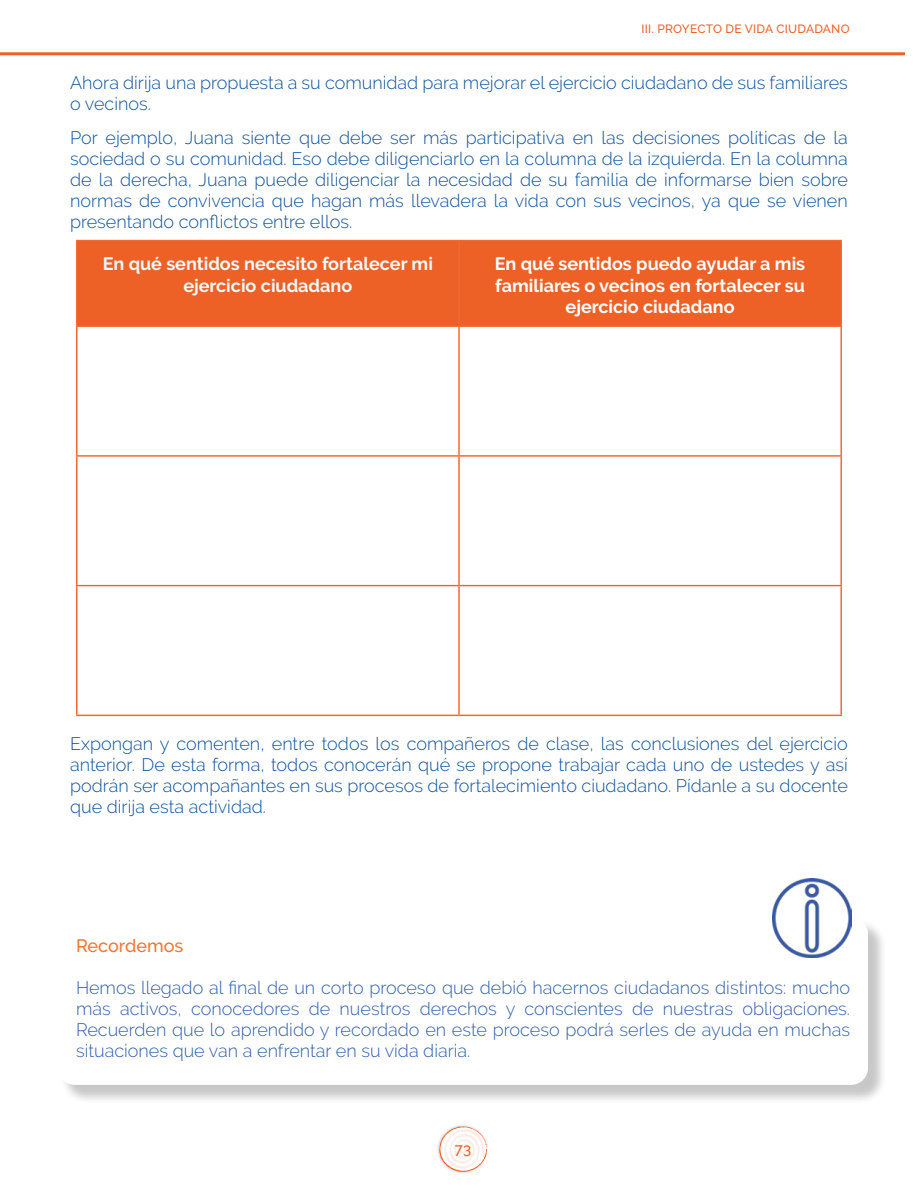
<style>
.page{position:relative;width:918px;height:1188px;background:#fff}
.page>*{position:absolute;margin:0;border:0;box-sizing:border-box;transform-origin:0 0}
.t1{font:300 18px/21px "Raleway";color:#0d539d;text-align:justify}
.t2{font:300 18px/21px "Raleway";color:#2f60ad;text-align:justify}
.t3{font:700 18px/21.6px "Raleway";color:#fff;text-align:center}
.t4{font:700 18px/21.6px "Raleway";color:#eff9fa;text-align:center}
.t5{font:500 18px "Raleway";color:#f37533}
.t6{font:500 15px "Raleway";color:#ed6126}
.t7{font:500 12px "Raleway";letter-spacing:.02em;color:#ed6126}
</style>
<div class="page">
<hr style="left:0;top:52px;width:905px;height:3px;background:#ed6126">
<img style="left:438px;top:1125px;width:31px;height:48px">
<svg style="left:439px;top:1126px;width:49px;height:46px"></svg>
<div style="left:78px;top:241px;width:762px;height:84px;background:#ed6126"></div>
<hr style="left:76px;top:240px;width:383px;height:1px;background:#f26930">
<hr style="left:76px;top:241px;width:2px;height:84px;background:#f26930">
<hr style="left:459px;top:240px;width:383px;height:1px;background:#f26930">
<hr style="left:458px;top:241px;width:2px;height:84px;background:#f26930">
<hr style="left:840px;top:241px;width:2px;height:84px;background:#f26930">
<hr style="left:76px;top:325px;width:383px;height:2px;background:#f26930">
<hr style="left:76px;top:327px;width:2px;height:128px;background:#f26930">
<hr style="left:459px;top:325px;width:383px;height:2px;background:#f26930">
<hr style="left:458px;top:327px;width:2px;height:128px;background:#f26930">
<hr style="left:840px;top:327px;width:2px;height:128px;background:#f26930">
<hr style="left:76px;top:455px;width:383px;height:2px;background:#f26930">
<hr style="left:76px;top:457px;width:2px;height:128px;background:#f26930">
<hr style="left:459px;top:455px;width:383px;height:2px;background:#f26930">
<hr style="left:458px;top:457px;width:2px;height:128px;background:#f26930">
<hr style="left:840px;top:457px;width:2px;height:128px;background:#f26930">
<hr style="left:76px;top:585px;width:383px;height:1px;background:#f26930">
<hr style="left:76px;top:586px;width:2px;height:129px;background:#f26930">
<hr style="left:459px;top:585px;width:383px;height:1px;background:#f26930">
<hr style="left:458px;top:586px;width:2px;height:129px;background:#f26930">
<hr style="left:840px;top:586px;width:2px;height:129px;background:#f26930">
<hr style="left:76px;top:715px;width:383px;height:1px;background:#f26930">
<hr style="left:459px;top:715px;width:383px;height:1px;background:#f26930">
<div style="left:60px;top:919px;width:827px;height:185px;background:#231f20;opacity:.25"></div>
<div style="left:58px;top:917px;width:810px;height:168px;background:#fff;border-radius:17px"></div>
<img style="left:773px;top:878px;width:79px;height:79px">
<p class="t7" style="left:641px;top:21px;width:210px">III. PROYECTO DE VIDA CIUDADANO</p>
<p class="t1" style="left:70px;top:72px;width:779px">Ahora dirija una propuesta a su comunidad para mejorar el ejercicio ciudadano de sus familiares o vecinos.</p>
<p class="t1" style="left:70px;top:127px;width:779px">Por ejemplo, Juana siente que debe ser más participativa en las decisiones políticas de la sociedad o su comunidad. Eso debe diligenciarlo en la columna de la izquierda. En la columna de la derecha, Juana puede diligenciar la necesidad de su familia de informarse bien sobre normas de convivencia que hagan más llevadera la vida con sus vecinos, ya que se vienen presentando conflictos entre ellos.</p>
<p class="t4" style="left:103px;top:253px;width:332px">En qué sentidos necesito fortalecer mi ejercicio ciudadano</p>
<p class="t3" style="left:495px;top:253px;width:312px">En qué sentidos puedo ayudar a mis familiares o vecinos en fortalecer su ejercicio ciudadano</p>
<p class="t1" style="left:70px;top:733px;width:779px">Expongan y comenten, entre todos los compañeros de clase, las conclusiones del ejercicio anterior. De esta forma, todos conocerán qué se propone trabajar cada uno de ustedes y así podrán ser acompañantes en sus procesos de fortalecimiento ciudadano. Pídanle a su docente que dirija esta actividad.</p>
<p class="t5" style="left:76px;top:935px;width:109px">Recordemos</p>
<p class="t2" style="left:76px;top:977px;width:776px">Hemos llegado al final de un corto proceso que debió hacernos ciudadanos distintos: mucho más activos, conocedores de nuestros derechos y conscientes de nuestras obligaciones.<br>Recuerden que lo aprendido y recordado en este proceso podrá serles de ayuda en muchas situaciones que van a enfrentar en su vida diaria.</p>
<p class="t6" style="left:455px;top:1140px;width:18px">73</p>
</div>
